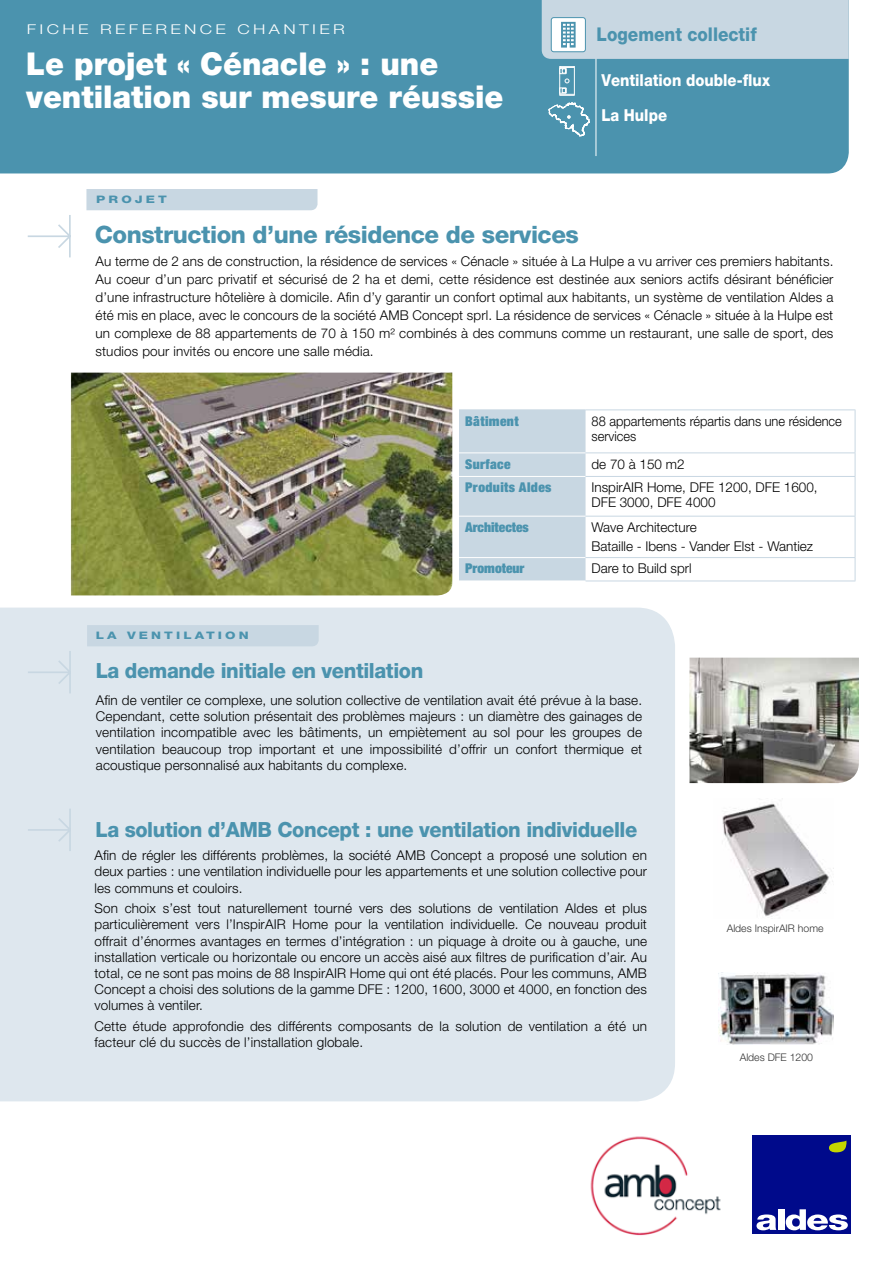
<style>
.page{position:relative;width:893px;height:1263px;background:#fff}
.page>*{position:absolute;margin:0;border:0;box-sizing:border-box;transform-origin:0 0}
.t1{font:900 31.5px/33px "Helvetica Neue LT Std";color:#fff;scale:.96 1}
.t2{font:800 24px "Helvetica Neue LT Std";letter-spacing:-.02em;color:#4b93ae}
.t3{font:800 21px "Helvetica Neue LT Std";letter-spacing:-.02em;color:#4b93ae;scale:.96 1}
.t4{font:800 18.9px "Helvetica Neue LT Std";color:#4b93ae;scale:.9 1}
.t5{font:800 16.5px/34.5px "Helvetica Neue LT Std";color:#fff;scale:.9 1}
.t6{font:300 13.5px/16.2px "Helvetica Neue LT Std";letter-spacing:.01em;color:#000;text-align:justify}
.t7{font:300 13.5px/15px "Helvetica Neue LT Std";letter-spacing:.01em;color:#000;scale:.95 1}
.t8{font:900 condensed 13.5px "Helvetica Neue LT Std";letter-spacing:.03em;color:#4b93ae}
.t9{font:300 13.5px "Helvetica Neue LT Std";letter-spacing:.19em;color:#fff;scale:1.3 1}
.t10{font:900 condensed 13.5px "Helvetica Neue LT Std";color:#4b93ae}
.t11{font:300 10.5px "Helvetica Neue LT Pro";color:#333}
.t12{font:800 10.35px "Helvetica Neue LT Std";letter-spacing:.23em;color:#4b93ae;scale:1.3 1}
</style>
<div class="page">
<div style="left:0;top:608px;width:675px;height:493px;background:#dee7ee"></div>
<div style="left:0;top:0;width:849px;height:173px;background:#4b93ae"></div>
<div style="left:86px;top:189px;width:231px;height:21px;background:#c8d7e2"></div>
<div style="left:87px;top:625px;width:232px;height:21px;background:#c8d7e2"></div>
<svg style="left:26px;top:649px;width:46px;height:46px;background:#dbe5ec"></svg>
<svg style="left:27px;top:215px;width:44px;height:43px"></svg>
<img style="left:71px;top:373px;width:381px;height:222px">
<div style="left:459px;top:410px;width:126px;height:171px;background:#c8d7e2"></div>
<hr style="left:459px;top:452px;width:126px;height:1px;background:#fff">
<hr style="left:459px;top:476px;width:126px;height:1px;background:#fff">
<hr style="left:459px;top:516px;width:126px;height:1px;background:#fff">
<hr style="left:459px;top:557px;width:126px;height:1px;background:#fff">
<hr style="left:459px;top:409px;width:126px;height:1px;background:#c8d7e2">
<hr style="left:585px;top:409px;width:270px;height:1px;background:#c8d7e2">
<hr style="left:855px;top:410px;width:1px;height:42px;background:#c8d7e2">
<hr style="left:585px;top:452px;width:270px;height:1px;background:#c8d7e2">
<svg style="left:855px;top:453px;width:1px;height:23px"></svg>
<hr style="left:585px;top:476px;width:270px;height:1px;background:#c8d7e2">
<hr style="left:855px;top:477px;width:1px;height:39px;background:#c8d7e2">
<hr style="left:855px;top:516px;width:1px;height:41px;background:#c8d7e2">
<svg style="left:855px;top:558px;width:1px;height:23px"></svg>
<hr style="left:585px;top:516px;width:270px;height:1px;background:#c8d7e2">
<hr style="left:585px;top:557px;width:270px;height:1px;background:#c8d7e2">
<hr style="left:585px;top:581px;width:270px;height:1px;background:#c8d7e2">
<hr style="left:596px;top:59px;width:1px;height:97px;background:#fff">
<svg style="left:542px;top:0;width:307px;height:59px;background:#c7d6e1"></svg>
<svg style="left:26px;top:807px;width:46px;height:46px;background:#dbe5ec"></svg>
<img style="left:722px;top:798px;width:111px;height:119px">
<img style="left:718px;top:972px;width:115px;height:72px">
<div style="left:753px;top:1135px;width:98px;height:99px;background:#000a8b"></div>
<svg style="left:756px;top:1214px;width:20px;height:16px"></svg>
<div style="left:778px;top:1209px;width:6px;height:21px;background:#fff"></div>
<svg style="left:786px;top:1209px;width:62px;height:21px"></svg>
<svg style="left:829px;top:1140px;width:18px;height:12px"></svg>
<img style="left:590px;top:1136px;width:131px;height:100px">
<img style="left:689px;top:658px;width:170px;height:125px">
<svg style="left:549px;top:102px;width:41px;height:34px"></svg>
<svg style="left:559px;top:66px;width:16px;height:30px"></svg>
<p class="t9" style="left:27px;top:21px;width:246px">FICHE REFERENCE CHANTIER</p>
<h1 class="t1" style="left:26px;top:47px;width:499px">Le projet « Cénacle » : une ventilation sur mesure réussie</h1>
<h3 class="t4" style="left:597px;top:23px;width:179px">Logement collectif</h3>
<p class="t5" style="left:601px;top:63px;width:189px">Ventilation double-flux<br>La Hulpe</p>
<p class="t12" style="left:96px;top:193px;width:56px">PROJET</p>
<h2 class="t2" style="left:95px;top:220px;width:486px">Construction d’une résidence de services</h2>
<p class="t6" style="left:96px;top:252px;width:739px;line-height:18px">Au terme de 2 ans de construction, la résidence de services « Cénacle » située à La Hulpe a vu arriver ces premiers habitants.<br>Au coeur d’un parc privatif et sécurisé de 2 ha et demi, cette résidence est destinée aux seniors actifs désirant bénéficier d’une infrastructure hôtelière à domicile. Afin d’y garantir un confort optimal aux habitants, un système de ventilation Aldes a été mis en place, avec le concours de la société AMB Concept sprl. La résidence de services « Cénacle » située à la Hulpe est un complexe de 88 appartements de 70 à 150 m² combinés à des communs comme un restaurant, une salle de sport, des studios pour invités ou encore une salle média.</p>
<p class="t12" style="left:96px;top:630px;width:119px">LA VENTILATION</p>
<h3 class="t3" style="left:96px;top:658px;width:343px">La demande initiale en ventilation</h3>
<p class="t8" style="left:465px;top:412px;width:55px">Bâtiment</p>
<p class="t7" style="left:591px;top:413px;width:265px">88 appartements répartis dans une résidence services</p>
<p class="t8" style="left:465px;top:455px;width:47px">Surface</p>
<p class="t6" style="left:591px;top:455px;width:95px">de 70 à 150 m2</p>
<p class="t8" style="left:465px;top:479px;width:88px">Produits Aldes</p>
<p class="t6" style="left:591px;top:479px;width:228px;line-height:15px">InspirAIR Home, DFE 1200, DFE 1600,<br>DFE 3000, DFE 4000</p>
<p class="t10" style="left:465px;top:518px;width:65px">Architectes</p>
<p class="t6" style="left:591px;top:517px;width:223px;line-height:19.2px">Wave Architecture<br>Bataille - Ibens - Vander Elst - Wantiez</p>
<p class="t10" style="left:465px;top:560px;width:61px">Promoteur</p>
<p class="t6" style="left:591px;top:560px;width:102px">Dare to Build sprl</p>
<p class="t6" style="left:96px;top:692px;width:548px">Afin de ventiler ce complexe, une solution collective de ventilation avait été prévue à la base.<br>Cependant, cette solution présentait des problèmes majeurs : un diamètre des gainages de ventilation incompatible avec les bâtiments, un empiètement au sol pour les groupes de ventilation beaucoup trop important et une impossibilité d’offrir un confort thermique et acoustique personnalisé aux habitants du complexe.</p>
<h3 class="t3" style="left:96px;top:817px;width:566px">La solution d’AMB Concept : une ventilation individuelle</h3>
<p class="t6" style="left:94px;top:847px;width:554px">Afin de régler les différents problèmes, la société AMB Concept a proposé une solution en deux parties : une ventilation individuelle pour les appartements et une solution collective pour les communs et couloirs.</p>
<p class="t6" style="left:94px;top:900px;width:554px">Son choix s’est tout naturellement tourné vers des solutions de ventilation Aldes et plus particulièrement vers l’InspirAIR Home pour la ventilation individuelle. Ce nouveau produit offrait d’énormes avantages en termes d’intégration : un piquage à droite ou à gauche, une installation verticale ou horizontale ou encore un accès aisé aux filtres de purification d’air. Au total, ce ne sont pas moins de 88 InspirAIR Home qui ont été placés. Pour les communs, AMB Concept a choisi des solutions de la gamme DFE : 1200, 1600, 3000 et 4000, en fonction des volumes à ventiler.</p>
<p class="t6" style="left:94px;top:1017px;width:554px">Cette étude approfondie des différents composants de la solution de ventilation a été un facteur clé du succès de l’installation globale.</p>
<p class="t11" style="left:727px;top:921px;width:98px">Aldes InspirAIR home</p>
<p class="t11" style="left:740px;top:1050px;width:75px">Aldes DFE 1200</p>
</div>
